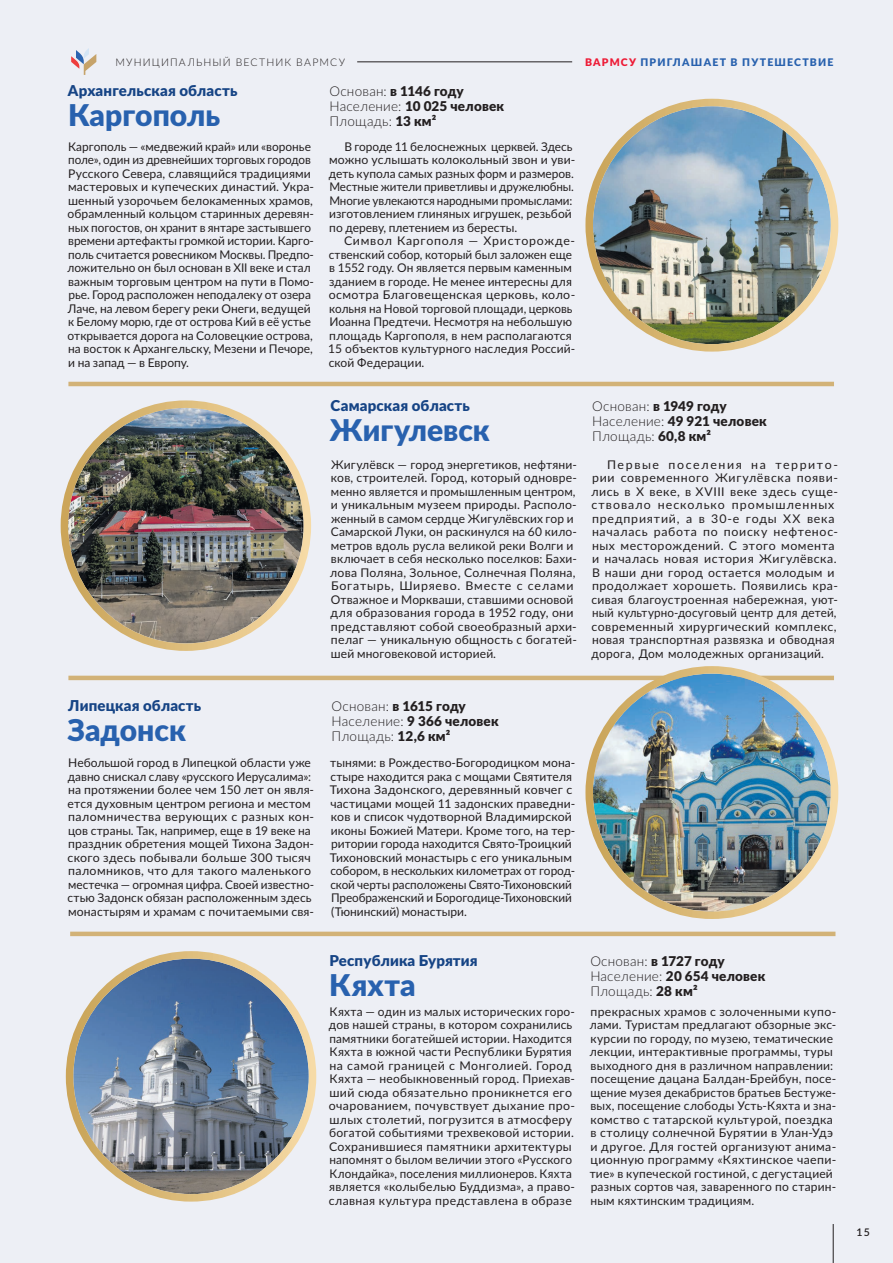
<style>
.page{position:relative;width:893px;height:1263px;background:#edeff5}
.page>*{position:absolute;margin:0;border:0;box-sizing:border-box;transform-origin:0 0}
.t1{font:900 30px "Lato";color:#2861ae}
.t2{font:900 15px "Lato";letter-spacing:.01em;color:#164485}
.t3{font:900 13.5px/15px "Lato";letter-spacing:.01em;color:#231f20}
.t4{font:300 13.5px/15px "Lato";letter-spacing:.02em;color:#231f20}
.t5{font:12px/13.5px "Lato";letter-spacing:.01em;color:#231f20}
.t6{font:12px/13.5px "Lato";letter-spacing:.04em;color:#231f20}
.t7{font:900 10.5px "Lato";letter-spacing:.11em;color:#2861ae}
.t8{font:300 10.5px "Lato";letter-spacing:.11em;color:#231f20}
.t9{font:600 10.5px "Lato";color:#231f20}
.s1{font-weight:900}
.s2{color:#ed1a35}
.s3{font-weight:300}
</style>
<div class="page">
<hr style="left:68px;top:382px;width:766px;height:4px;background:#d2b277">
<hr style="left:68px;top:676px;width:766px;height:4px;background:#d2b277">
<hr style="left:70px;top:932px;width:765px;height:4px;background:#d2b277">
<img style="left:68px;top:408px;width:236px;height:235px;border-radius:118px">
<div style="left:61px;top:400px;width:250px;height:251px;border:8px solid #fff;border-radius:50%"></div>
<img style="left:73px;top:959px;width:236px;height:235px;border-radius:118px">
<div style="left:66px;top:951px;width:250px;height:250px;border:8px solid #fff;border-radius:50%"></div>
<img style="left:593px;top:106px;width:238px;height:238px;border-radius:119px">
<div style="left:585px;top:99px;width:253px;height:253px;border:8px solid #fff;border-radius:50%"></div>
<img style="left:593px;top:674px;width:238px;height:237px;border-radius:119px">
<div style="left:585px;top:666px;width:253px;height:253px;border:8px solid #fff;border-radius:50%"></div>
<svg style="left:71px;top:48px;width:25px;height:27px"></svg>
<hr style="left:833px;top:1224px;width:1px;height:39px;background:#231f20">
<hr style="left:357px;top:62px;width:215px;height:1px;background:#231f20">
<p class="t8" style="left:115px;top:55px;width:231px">МУНИЦИПАЛЬНЫЙ ВЕСТНИК ВАРМСУ</p>
<p class="t2" style="left:68px;top:79px;width:171px">Архангельская область</p>
<h1 class="t1" style="left:68px;top:93px;width:154px">Каргополь</h1>
<p class="t4" style="left:329px;top:83px;width:176px">Основан: <span class="s1">в 1146 году<br></span>Население: <span class="s1">10 025 человек<br></span>Площадь: <span class="s1">13 км²</span></p>
<p class="t5" style="left:68px;top:139px;width:248px">Каргополь — «медвежий край» или «воронье поле», один из древнейших торговых городов Русского Севера, славящийся традициями мастеровых и купеческих династий. Укра&shy;шенный узорочьем белокаменных храмов, обрамленный кольцом старинных деревян&shy;ных погостов, он хранит в янтаре застывшего времени артефакты громкой истории. Карго&shy;поль считается ровесником Москвы. Предпо&shy;ложительно он был основан в XII веке и стал важным торговым центром на пути в Помо&shy;рье. Город расположен неподалеку от озера Лаче, на левом берегу реки Онеги, ведущей к Белому морю, где от острова Кий в её устье открывается дорога на Соловецкие острова, на восток к Архангельску, Мезени и Печоре, и на запад — в Европу.</p>
<p class="t5" style="left:329px;top:139px;width:248px;text-indent:15px">В городе 11 белоснежных церквей. Здесь можно услышать колокольный звон и уви&shy;деть купола самых разных форм и размеров.<br>Местные жители приветливы и дружелюбны.<br>Многие увлекаются народными промыслами: изготовлением глиняных игрушек, резьбой по дереву, плетением из бересты.</p>
<p class="t5" style="left:328px;top:234px;width:249px;text-indent:16px">Символ Каргополя — Христорожде&shy;ственский собор, который был заложен еще в 1552 году. Он является первым каменным зданием в городе. Не менее интересны для осмотра Благовещенская церковь, коло&shy;кольня на Новой торговой площади, церковь Иоанна Предтечи. Несмотря на небольшую площадь Каргополя, в нем располагаются 15 объектов культурного наследия Россий&shy;ской Федерации.</p>
<p class="t7" style="left:585px;top:54px;width:250px"><span class="s2">ВАРМСУ</span> ПРИГЛАШАЕТ В ПУТЕШЕСТВИЕ</p>
<p class="t2" style="left:331px;top:394px;width:141px">Самарская область</p>
<h1 class="t1" style="left:330px;top:408px;width:161px">Жигулевск</h1>
<p class="t3" style="left:592px;top:398px;width:176px"><span class="s3">Основан:</span> в 1949 году<br><span class="s3">Население:</span> 49 921 человек<br><span class="s3">Площадь:</span> 60,8 км²</p>
<p class="t5" style="left:330px;top:457px;width:248px">Жигулёвск — город энергетиков, нефтяни&shy;ков, строителей. Город, который одновре&shy;менно является и промышленным центром, и уникальным музеем природы. Располо&shy;женный в самом сердце Жигулёвских гор и Самарской Луки, он раскинулся на 60 кило&shy;метров вдоль русла великой реки Волги и включает в себя несколько поселков: Бахи&shy;лова Поляна, Зольное, Солнечная Поляна, Богатырь, Ширяево. Вместе с селами Отважное и Моркваши, ставшими основой для образования города в 1952 году, они представляют собой своеобразный архи&shy;пелаг — уникальную общность с богатей&shy;шей многовековой историей.</p>
<p class="t6" style="left:591px;top:457px;width:248px;text-indent:16px">Первые поселения на террито&shy;рии современного Жигулёвска появи&shy;лись в Х веке, в XVIII веке здесь суще&shy;ствовало несколько промышленных предприятий, а в 30-е годы ХХ века началась работа по поиску нефтенос&shy;ных месторождений. С этого момента и началась новая история Жигулёвска.<br>В наши дни город остается молодым и продолжает хорошеть. Появились кра&shy;сивая благоустроенная набережная, уют&shy;ный культурно-досуговый центр для детей, современный хирургический комплекс, новая транспортная развязка и обводная дорога, Дом молодежных организаций.</p>
<p class="t2" style="left:68px;top:694px;width:134px">Липецкая область</p>
<h1 class="t1" style="left:68px;top:708px;width:120px">Задонск</h1>
<p class="t5" style="left:68px;top:756px;width:248px">Небольшой город в Липецкой области уже давно снискал славу «русского Иерусалима»: на протяжении более чем 150 лет он явля&shy;ется духовным центром региона и местом паломничества верующих с разных кон&shy;цов страны. Так, например, еще в 19 веке на праздник обретения мощей Тихона Задон&shy;ского здесь побывали больше 300 тысяч паломников, что для такого маленького местечка — огромная цифра. Своей известно&shy;стью Задонск обязан расположенным здесь монастырям и храмам с почитаемыми свя-</p>
<p class="t3" style="left:332px;top:698px;width:169px"><span class="s3">Основан:</span> в 1615 году<br><span class="s3">Население:</span> 9 366 человек<br><span class="s3">Площадь:</span> 12,6 км²</p>
<p class="t5" style="left:330px;top:756px;width:247px">тынями: в Рождество-Богородицком мона&shy;стыре находится рака с мощами Святителя Тихона Задонского, деревянный ковчег с частицами мощей 11 задонских праведни&shy;ков и список чудотворной Владимирской иконы Божией Матери. Кроме того, на тер&shy;ритории города находится Свято-Троицкий Тихоновский монастырь с его уникальным собором, в нескольких километрах от город&shy;ской черты расположены Свято-Тихоновский Преображенский и Борогодице-Тихоновский (Тюнинский) монастыри.</p>
<p class="t2" style="left:329px;top:949px;width:150px">Республика Бурятия</p>
<h1 class="t1" style="left:329px;top:963px;width:88px">Кяхта</h1>
<p class="t5" style="left:329px;top:1004px;width:248px">Кяхта — один из малых исторических горо&shy;дов нашей страны, в котором сохранились памятники богатейшей истории. Находится Кяхта в южной части Республики Бурятия на самой границей с Монголией. Город Кяхта — необыкновенный город. Приехав&shy;ший сюда обязательно проникнется его очарованием, почувствует дыхание про&shy;шлых столетий, погрузится в атмосферу богатой событиями трехвековой истории.<br>Сохранившиеся памятники архитектуры напомнят о былом величии этого «Русского Клондайка», поселения миллионеров. Кяхта является «колыбелью Буддизма», а право&shy;славная культура представлена в образе</p>
<p class="t4" style="left:590px;top:953px;width:177px">Основан: <span class="s1">в 1727 году<br></span>Население: <span class="s1">20 654 человек<br></span>Площадь: <span class="s1">28 км²</span></p>
<p class="t5" style="left:590px;top:1004px;width:248px">прекрасных храмов с золоченными купо&shy;лами. Туристам предлагают обзорные экс&shy;курсии по городу, по музею, тематические лекции, интерактивные программы, туры выходного дня в различном направлении: посещение дацана Балдан-Брейбун, посе&shy;щение музея декабристов братьев Бестуже&shy;вых, посещение слободы Усть-Кяхта и зна&shy;комство с татарской культурой, поездка в столицу солнечной Бурятии в Улан-Удэ и другое. Для гостей организуют анима&shy;ционную программу «Кяхтинское чаепи&shy;тие» в купеческой гостиной, с дегустацией разных сортов чая, заваренного по старин&shy;ным кяхтинским традициям.</p>
<p class="t9" style="left:856px;top:1225px;width:15px">15</p>
</div>
